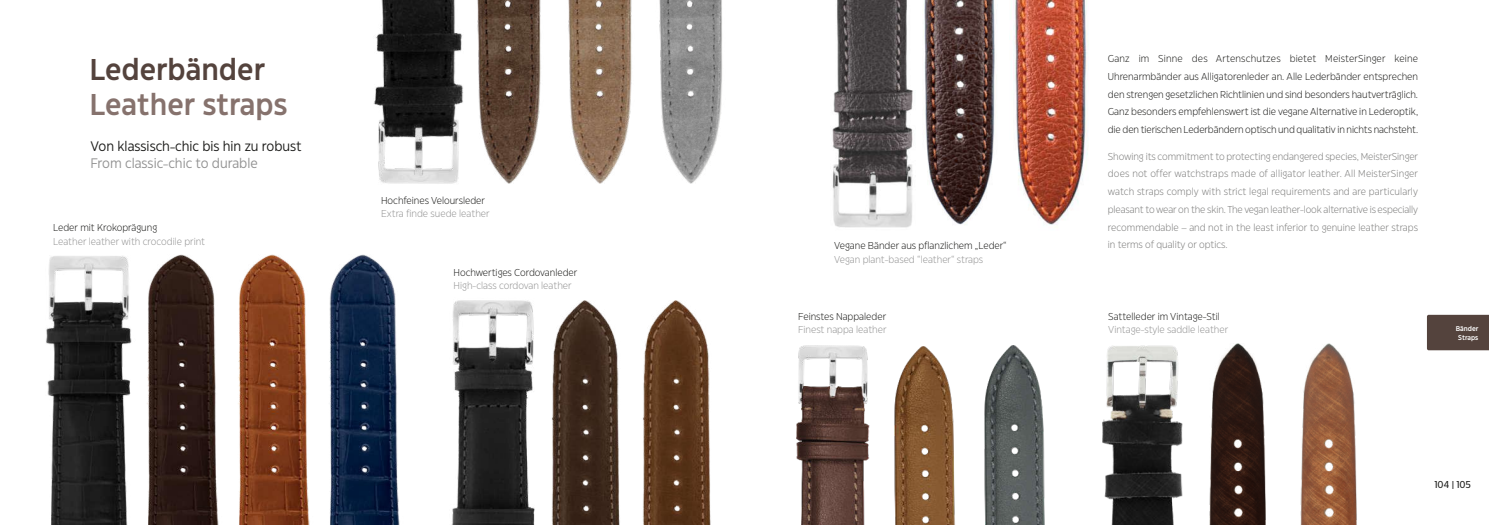
<style>
.page{position:relative;width:1489px;height:525px;background:#fff}
.page>*{position:absolute;margin:0;border:0;box-sizing:border-box;transform-origin:0 0}
.t1{font:600 30px "Eastman Grotesque";color:#86726d}
.t2{font:600 30px "Eastman Grotesque";color:#54433d}
.t3{font:13.75px "Eastman Grotesque";color:#1a1a18}
.t4{font:13.75px "Eastman Grotesque";color:#929292}
.t5{font:300 10px/17.8px "Eastman Grotesque";color:#1a1a18;text-align:justify}
.t6{font:300 10px/17.8px "Eastman Grotesque";color:#7b7b7a;text-align:justify}
.t7{font:300 10px "Eastman Grotesque";color:#929292}
.t8{font:500 10px "Eastman Grotesque";color:#1a1a18}
.t9{font:600 6.88px/8.9px "Eastman Grotesque";color:#fff;text-align:center}
</style>
<div class="page">
<img style="left:568px;top:0;width:64px;height:183px">
<img style="left:373px;top:0;width:168px;height:184px">
<img style="left:659px;top:0;width:63px;height:183px">
<img style="left:832px;top:0;width:256px;height:228px">
<img style="left:46px;top:256px;width:86px;height:268px">
<img style="left:147px;top:254px;width:72px;height:270px">
<img style="left:452px;top:300px;width:83px;height:224px">
<img style="left:796px;top:345px;width:74px;height:179px">
<img style="left:1102px;top:345px;width:81px;height:179px">
<img style="left:238px;top:254px;width:72px;height:270px">
<img style="left:329px;top:254px;width:71px;height:270px">
<img style="left:551px;top:300px;width:69px;height:224px">
<img style="left:642px;top:300px;width:69px;height:224px">
<img style="left:894px;top:346px;width:61px;height:178px">
<img style="left:984px;top:345px;width:61px;height:179px">
<img style="left:1209px;top:343px;width:57px;height:181px">
<img style="left:1300px;top:343px;width:56px;height:181px">
<div style="left:1427px;top:314px;width:61px;height:36px;background:#54433d"></div>
<h1 class="t2" style="left:89px;top:58px;width:177px">Lederbänder</h1>
<h1 class="t1" style="left:89px;top:93px;width:199px">Leather straps</h1>
<h2 class="t3" style="left:91px;top:140px;width:212px">Von klassisch-chic bis hin zu robust</h2>
<h2 class="t4" style="left:91px;top:158px;width:169px">From classic-chic to durable</h2>
<p class="t5" style="left:53px;top:219px;width:106px">Leder mit Krokoprägung</p>
<p class="t7" style="left:53px;top:237px;width:153px">Leather leather with crocodile print</p>
<p class="t5" style="left:381px;top:192px;width:105px">Hochfeines Veloursleder</p>
<p class="t7" style="left:381px;top:210px;width:110px">Extra finde suede leather</p>
<p class="t5" style="left:453px;top:264px;width:125px">Hochwertiges Cordovanleder</p>
<p class="t7" style="left:453px;top:281px;width:120px">High-class cordovan leather</p>
<p class="t5" style="left:834px;top:237px;width:174px">Vegane Bänder aus pflanzlichem „Leder“</p>
<p class="t7" style="left:834px;top:255px;width:150px">Vegan plant-based “leather“ straps</p>
<p class="t5" style="left:798px;top:308px;width:89px">Feinstes Nappaleder</p>
<p class="t7" style="left:798px;top:326px;width:90px">Finest nappa leather</p>
<p class="t5" style="left:1107px;top:50px;width:312px">Ganz im Sinne des Artenschutzes bietet MeisterSinger keine Uhrenarmbänder aus Alligatorenleder an. Alle Lederbänder entsprechen den strengen gesetzlichen Richtlinien und sind besonders hautverträglich.<br>Ganz besonders empfehlenswert ist die vegane Alternative in Lederoptik, die den tierischen Lederbändern optisch und qualitativ in nichts nachsteht.</p>
<p class="t6" style="left:1107px;top:148px;width:312px">Showing its commitment to protecting endangered species, MeisterSinger does not offer watchstraps made of alligator leather. All MeisterSinger watch straps comply with strict legal requirements and are particularly pleasant to wear on the skin. The vegan leather-look alternative is especially recommendable – and not in the least inferior to genuine leather straps in terms of quality or optics.</p>
<p class="t5" style="left:1108px;top:308px;width:113px">Sattelleder im Vintage-Stil</p>
<p class="t7" style="left:1108px;top:326px;width:121px">Vintage-style saddle leather</p>
<p class="t9" style="left:1455px;top:324px;width:24px">Bänder<br>Straps</p>
<p class="t8" style="left:1434px;top:480px;width:38px">104 | 105</p>
</div>
